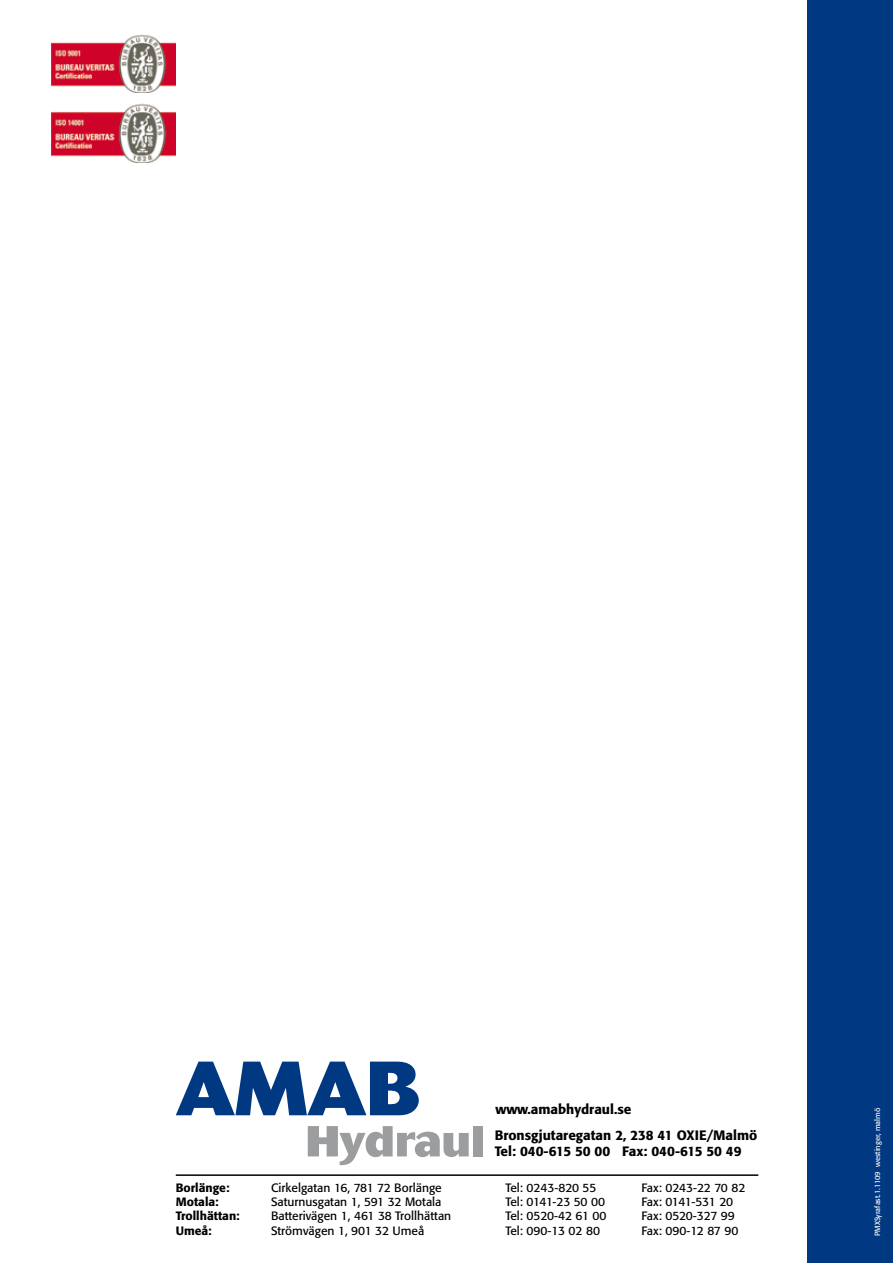
<style>
.page{position:relative;width:893px;height:1263px;background:#fff}
.page>*{position:absolute;margin:0;border:0;box-sizing:border-box;transform-origin:0 0}
.t1{font:500 13.5px/16.2px "Formata";color:#000}
.t2{font:12px "Formata";color:#000}
.t3{font:500 12px "Formata";color:#000}
.t4{font:12px "Formata";letter-spacing:-.02em;color:#000}
.t5{font:12px "Formata";letter-spacing:-.03em;color:#000}
.t6{font:7.5px "Formata";color:#fff}
</style>
<div class="page">
<hr style="left:176px;top:1174px;width:582px;height:2px;background:#000">
<svg style="left:176px;top:1061px;width:243px;height:54px"></svg>
<svg style="left:308px;top:1126px;width:161px;height:39px"></svg>
<div style="left:473px;top:1126px;width:10px;height:30px;background:#9c9d9f"></div>
<img style="left:51px;top:34px;width:125px;height:59px">
<img style="left:51px;top:103px;width:125px;height:60px">
<div style="left:808px;top:0;width:85px;height:1263px;background:#003882"></div>
<p class="t1" style="left:495px;top:1100px;width:138px">www.amabhydraul.se</p>
<p class="t1" style="left:495px;top:1127px;width:264px">Bronsgjutaregatan 2, 238 41 OXIE/Malmö<br>Tel: 040-615 50 00 Fax: 040-615 50 49</p>
<p class="t3" style="left:176px;top:1180px;width:55px">Borlänge:</p>
<p class="t2" style="left:271px;top:1180px;width:172px">Cirkelgatan 16, 781 72 Borlänge</p>
<p class="t2" style="left:505px;top:1180px;width:93px">Tel: 0243-820 55</p>
<p class="t2" style="left:641px;top:1180px;width:106px">Fax: 0243-22 70 82</p>
<p class="t3" style="left:176px;top:1194px;width:44px">Motala:</p>
<p class="t2" style="left:271px;top:1194px;width:172px">Saturnusgatan 1, 591 32 Motala</p>
<p class="t5" style="left:505px;top:1194px;width:101px">Tel: 0141-23 50 00</p>
<p class="t4" style="left:641px;top:1194px;width:93px">Fax: 0141-531 20</p>
<p class="t3" style="left:176px;top:1209px;width:66px">Trollhättan:</p>
<p class="t2" style="left:271px;top:1209px;width:182px">Batterivägen 1, 461 38 Trollhättan</p>
<p class="t2" style="left:505px;top:1209px;width:103px">Tel: 0520-42 61 00</p>
<p class="t4" style="left:641px;top:1209px;width:95px">Fax: 0520-327 99</p>
<p class="t3" style="left:176px;top:1223px;width:37px">Umeå:</p>
<p class="t2" style="left:271px;top:1223px;width:155px">Strömvägen 1, 901 32 Umeå</p>
<p class="t2" style="left:505px;top:1223px;width:96px">Tel: 090-13 02 80</p>
<p class="t2" style="left:641px;top:1223px;width:98px">Fax: 090-12 87 90</p>
<p class="t6" style="left:873px;top:1236px;width:130px;rotate:-90deg">PMXSyrafast.1.1109 westinger, malmö</p>
</div>
